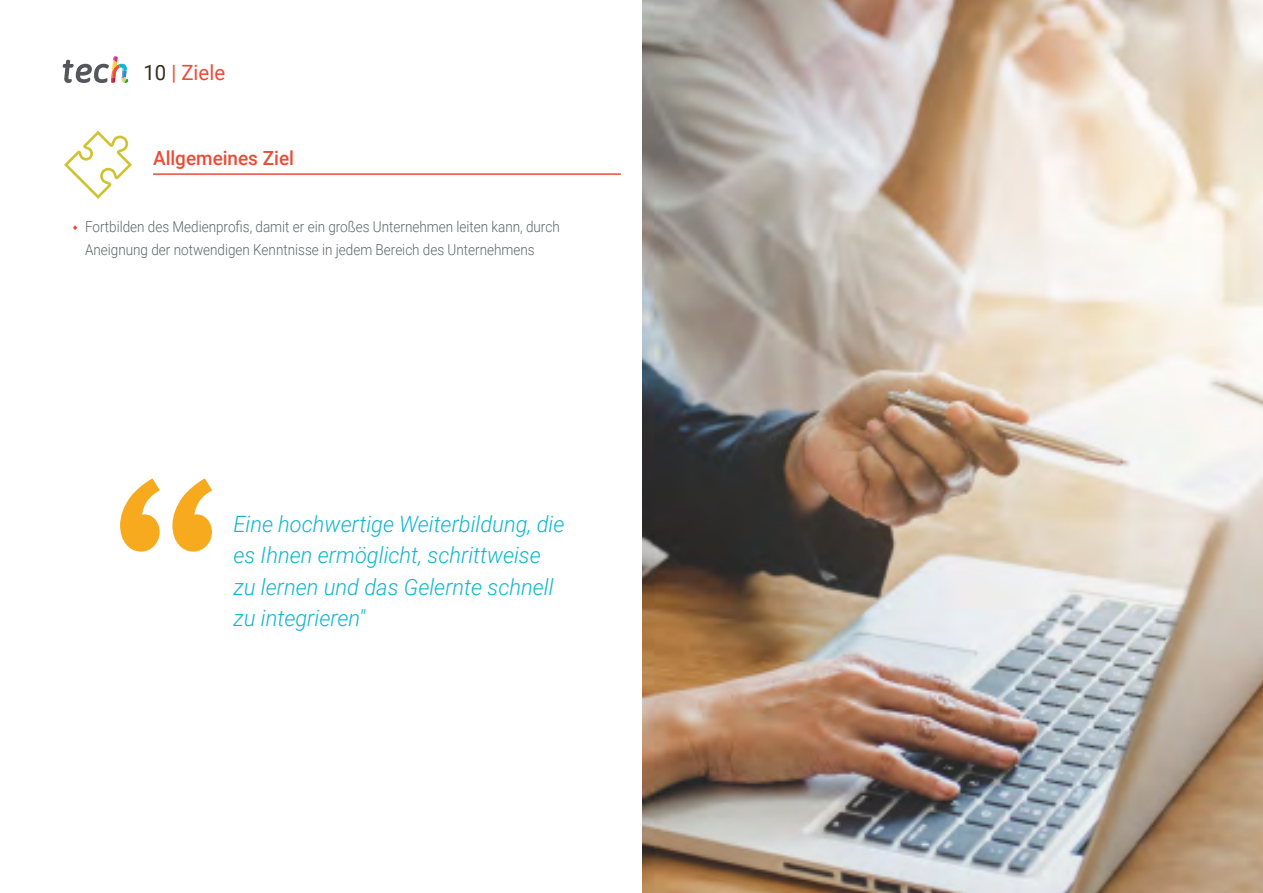
<style>
.page{position:relative;width:1263px;height:893px;background:#fff}
.page>*{position:absolute;margin:0;border:0;box-sizing:border-box;transform-origin:0 0}
.t1{font:italic 300 22.5px/31.5px "Roboto";color:#0fb6cf}
.t2{font:21px "Roboto";color:#e94d35}
.t3{font:500 19.5px "Roboto";color:#e94d35}
.t4{font:300 15px/22.5px "Roboto";color:#61646a;scale:.9 1}
.s1{color:#312e20}
.s2{color:#e94d36}
</style>
<div class="page">
<hr style="left:153px;top:174px;width:468px;height:1px;background:#e94d35">
<svg style="left:64px;top:131px;width:68px;height:68px"></svg>
<svg style="left:63px;top:56px;width:65px;height:27px"></svg>
<svg style="left:120px;top:478px;width:92px;height:74px"></svg>
<img style="left:642px;top:0;width:621px;height:893px">
<h2 class="t2" style="left:144px;top:57px;width:83px"><span class="s1">10</span> <span class="s2">|</span> Ziele</h2>
<h3 class="t3" style="left:153px;top:144px;width:142px">Allgemeines Ziel</h3>
<p class="t4" style="left:85px;top:215px;width:529px">Fortbilden des Medienprofis, damit er ein großes Unternehmen leiten kann, durch<br>Aneignung der notwendigen Kenntnisse in jedem Bereich des Unternehmens</p>
<h1 class="t1" style="left:233px;top:507px;width:332px">Eine hochwertige Weiterbildung, die es Ihnen ermöglicht, schrittweise zu lernen und das Gelernte schnell zu integrieren"</h1>
</div>
